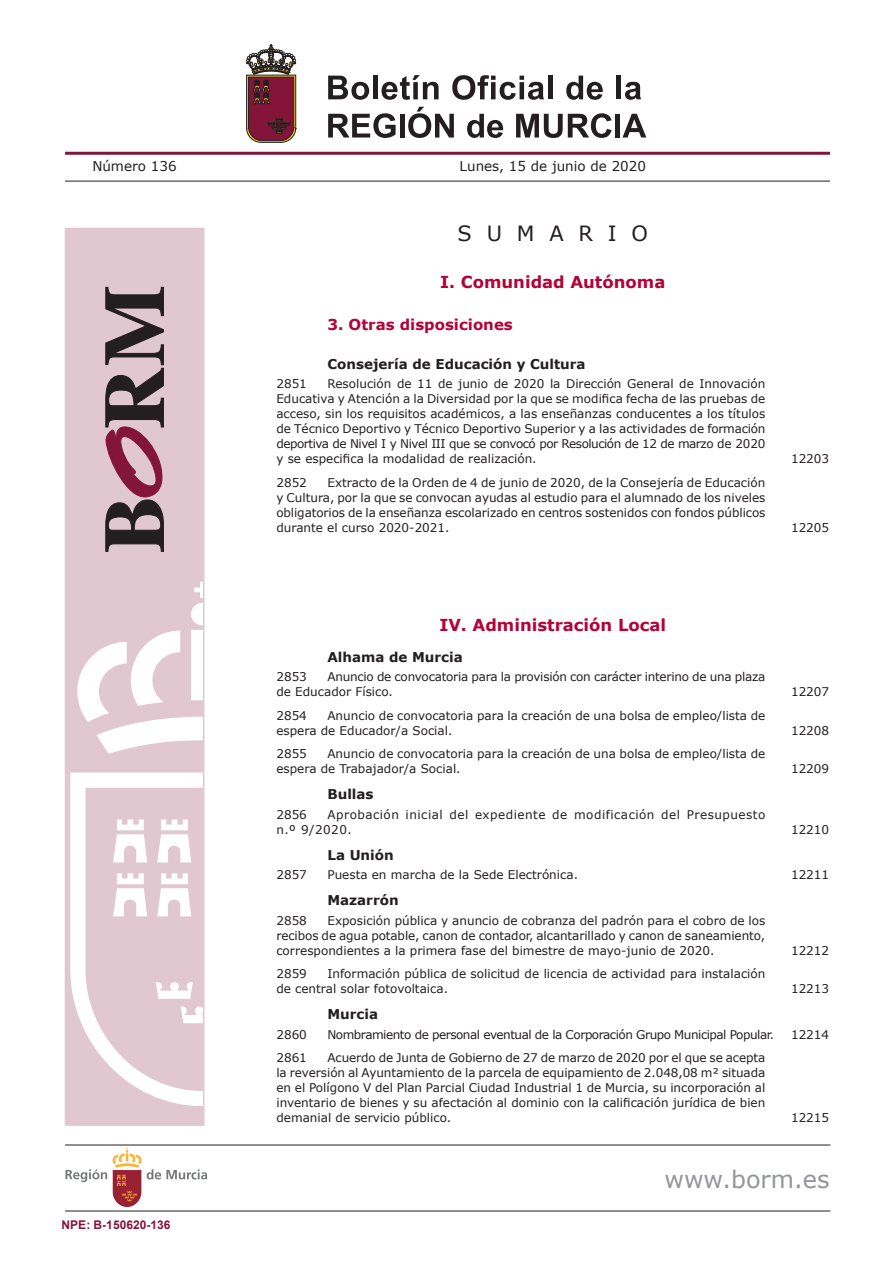
<style>
.page{position:relative;width:893px;height:1263px;background:#fff}
.page>*{position:absolute;margin:0;border:0;box-sizing:border-box;transform-origin:0 0}
.t1{font:24px "Verdana";color:#939598}
.t2{font:21px "Verdana";color:#231f20}
.t3{font:700 16.5px "Verdana";color:#b30437}
.t4{font:700 15px "Verdana";color:#b30437}
.t5{font:700 13.5px "Verdana";color:#231f20}
.t6{font:13.5px "Verdana";color:#231f20}
.t7{font:12px/15px "Verdana";color:#231f20;text-align:justify}
.t8{font:12px/15px "Verdana";letter-spacing:-.02em;color:#231f20}
.t9{font:12px/15px "Verdana";letter-spacing:.04em;color:#231f20}
.t10{font:12px "Verdana";letter-spacing:-.04em;color:#231f20}
.t11{font:700 12px "Arial";color:#83143a}
</style>
<div class="page">
<hr style="left:65px;top:152px;width:765px;height:3px;background:#83143a">
<svg style="left:328px;top:113px;width:68px;height:25px"></svg>
<div style="left:400px;top:114px;width:5px;height:24px;background:#231f20"></div>
<svg style="left:408px;top:107px;width:46px;height:31px"></svg>
<svg style="left:467px;top:114px;width:36px;height:24px"></svg>
<svg style="left:516px;top:113px;width:96px;height:25px"></svg>
<hr style="left:616px;top:114px;width:4px;height:24px;background:#231f20">
<svg style="left:622px;top:114px;width:24px;height:24px"></svg>
<svg style="left:328px;top:76px;width:41px;height:24px"></svg>
<div style="left:373px;top:76px;width:5px;height:23px;background:#231f20"></div>
<svg style="left:382px;top:75px;width:57px;height:25px"></svg>
<svg style="left:452px;top:75px;width:92px;height:25px"></svg>
<div style="left:548px;top:76px;width:5px;height:23px;background:#231f20"></div>
<svg style="left:566px;top:76px;width:37px;height:24px"></svg>
<hr style="left:617px;top:76px;width:4px;height:23px;background:#231f20">
<svg style="left:625px;top:82px;width:16px;height:18px"></svg>
<hr style="left:65px;top:181px;width:765px;height:1px;background:#231f20">
<div style="left:65px;top:228px;width:139px;height:897px;background:#e1c7d0"></div>
<svg style="left:70px;top:772px;width:131px;height:334px"></svg>
<svg style="left:156px;top:958px;width:45px;height:90px"></svg>
<svg style="left:113px;top:819px;width:78px;height:97px"></svg>
<svg style="left:77px;top:582px;width:124px;height:172px"></svg>
<svg style="left:105px;top:287px;width:59px;height:265px"></svg>
<svg style="left:246px;top:45px;width:50px;height:98px;background:#824b53"></svg>
<hr style="left:65px;top:1144px;width:765px;height:1px;background:#231f20">
<svg style="left:113px;top:1148px;width:94px;height:59px"></svg>
<svg style="left:65px;top:1169px;width:42px;height:13px"></svg>
<hr style="left:65px;top:1210px;width:765px;height:1px;background:#231f20">
<p class="t6" style="left:92px;top:157px;width:86px">Número 136</p>
<p class="t6" style="left:460px;top:157px;width:188px">Lunes, 15 de junio de 2020</p>
<h2 class="t2" style="left:458px;top:219px;width:192px">S U M A R I O</h2>
<h3 class="t3" style="left:440px;top:270px;width:227px">I. Comunidad Autónoma</h3>
<p class="t4" style="left:327px;top:314px;width:187px">3. Otras disposiciones</p>
<p class="t5" style="left:327px;top:354px;width:260px">Consejería de Educación y Cultura</p>
<p class="t7" style="left:276px;top:376px;width:490px;text-indent:51px">Resolución de 11 de junio de 2020 la Dirección General de Innovación Educativa y Atención a la Diversidad por la que se modifica fecha de las pruebas de acceso, sin los requisitos académicos, a las enseñanzas conducentes a los títulos de Técnico Deportivo y Técnico Deportivo Superior y a las actividades de formación deportiva de Nivel I y Nivel III que se convocó por Resolución de 12 de marzo de 2020 y se especifica la modalidad de realización.</p>
<p class="t7" style="left:276px;top:376px;width:32px">2851</p>
<p class="t7" style="left:276px;top:474px;width:491px;text-indent:51px">Extracto de la Orden de 4 de junio de 2020, de la Consejería de Educación y Cultura, por la que se convocan ayudas al estudio para el alumnado de los niveles obligatorios de la enseñanza escolarizado en centros sostenidos con fondos públicos durante el curso 2020-2021.</p>
<p class="t7" style="left:276px;top:474px;width:32px">2852</p>
<p class="t7" style="left:791px;top:451px;width:40px">12203</p>
<p class="t7" style="left:791px;top:519px;width:40px">12205</p>
<h3 class="t3" style="left:439px;top:614px;width:228px">IV. Administración Local</h3>
<p class="t5" style="left:327px;top:647px;width:137px">Alhama de Murcia</p>
<p class="t8" style="left:276px;top:669px;width:491px;text-indent:51px">Anuncio de convocatoria para la provisión con carácter interino de una plaza de Educador Físico.</p>
<p class="t7" style="left:276px;top:669px;width:32px">2853</p>
<p class="t7" style="left:276px;top:708px;width:490px;text-indent:51px">Anuncio de convocatoria para la creación de una bolsa de empleo/lista de espera de Educador/a Social.</p>
<p class="t7" style="left:276px;top:708px;width:32px">2854</p>
<p class="t7" style="left:276px;top:746px;width:490px;text-indent:51px">Anuncio de convocatoria para la creación de una bolsa de empleo/lista de espera de Trabajador/a Social.</p>
<p class="t7" style="left:276px;top:746px;width:32px">2855</p>
<p class="t5" style="left:327px;top:785px;width:48px">Bullas</p>
<p class="t9" style="left:276px;top:807px;width:491px;text-indent:51px">Aprobación inicial del expediente de modificación del Presupuesto n.º 9/2020.</p>
<p class="t7" style="left:276px;top:807px;width:32px">2856</p>
<p class="t5" style="left:327px;top:845px;width:68px">La Unión</p>
<p class="t7" style="left:791px;top:684px;width:40px">12207</p>
<p class="t7" style="left:791px;top:723px;width:40px">12208</p>
<p class="t7" style="left:791px;top:761px;width:40px">12209</p>
<p class="t7" style="left:791px;top:822px;width:40px">12210</p>
<p class="t7" style="left:276px;top:867px;width:32px">2857</p>
<p class="t7" style="left:327px;top:867px;width:252px">Puesta en marcha de la Sede Electrónica.</p>
<p class="t7" style="left:791px;top:867px;width:40px">12211</p>
<p class="t5" style="left:327px;top:891px;width:73px">Mazarrón</p>
<p class="t7" style="left:276px;top:913px;width:32px">2858</p>
<p class="t7" style="left:276px;top:913px;width:490px;text-indent:51px">Exposición pública y anuncio de cobranza del padrón para el cobro de los recibos de agua potable, canon de contador, alcantarillado y canon de saneamiento, correspondientes a la primera fase del bimestre de mayo-junio de 2020.</p>
<p class="t7" style="left:791px;top:943px;width:40px">12212</p>
<p class="t7" style="left:276px;top:966px;width:490px;text-indent:51px">Información pública de solicitud de licencia de actividad para instalación de central solar fotovoltaica.</p>
<p class="t7" style="left:276px;top:966px;width:32px">2859</p>
<p class="t5" style="left:327px;top:1005px;width:52px">Murcia</p>
<p class="t7" style="left:791px;top:981px;width:40px">12213</p>
<p class="t7" style="left:276px;top:1027px;width:32px">2860</p>
<p class="t10" style="left:327px;top:1026px;width:448px">Nombramiento de personal eventual de la Corporación Grupo Municipal Popular.</p>
<p class="t7" style="left:791px;top:1027px;width:40px">12214</p>
<p class="t7" style="left:276px;top:1050px;width:32px">2861</p>
<p class="t7" style="left:276px;top:1050px;width:490px;text-indent:51px">Acuerdo de Junta de Gobierno de 27 de marzo de 2020 por el que se acepta la reversión al Ayuntamiento de la parcela de equipamiento de 2.048,08 m² situada en el Polígono V del Plan Parcial Ciudad Industrial 1 de Murcia, su incorporación al inventario de bienes y su afectación al dominio con la calificación jurídica de bien demanial de servicio público.</p>
<p class="t7" style="left:791px;top:1110px;width:40px">12215</p>
<p class="t11" style="left:62px;top:1216px;width:110px">NPE: B-150620-136</p>
<h1 class="t1" style="left:664px;top:1164px;width:167px">www.borm.es</h1>
</div>
